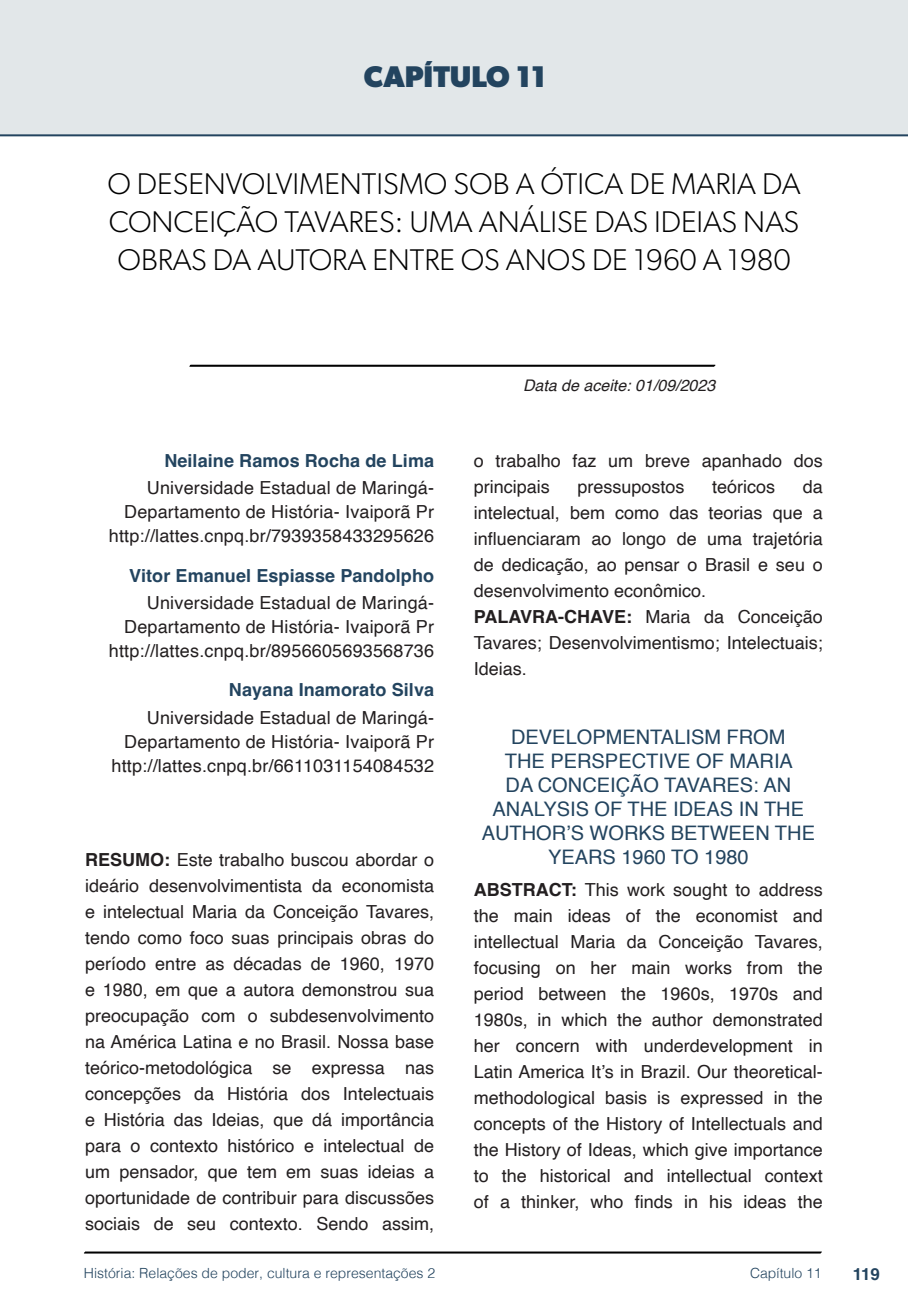
<style>
.page{position:relative;width:908px;height:1304px;background:#fff}
.page>*{position:absolute;margin:0;border:0;box-sizing:border-box;transform-origin:0 0}
.nome_artigos{font:300 30px/38px "Gibson";color:#000;text-align:justify}
.capítulos{font:700 30px "Gibson";color:#23445f}
.título_Inglês{font:20px/24px "Helvetica";color:#23445f;text-align:center}
.Resumos_e_PC_TXT{font:18px/26px "Helvetica";color:#231f20;text-align:justify}
.info_autores{font:18px/24px "Helvetica";letter-spacing:.01em;color:#231f20;text-align:right}
.nome_autores{font:700 18px "Helvetica";letter-spacing:.005em;color:#23445f}
.t1{font:700 16.8px "Helvetica";color:#23445f}
.t2{font:italic 16px "Helvetica";color:#231f20}
.t3{font:300 14px "Helvetica";color:#23445f}
.s1{font-weight:700}
</style>
<div class="page">
<svg style="left:84px;top:1251px;width:737px;height:3px;background:#515151"></svg>
<div style="left:0;top:0;width:907px;height:136px;background:#e2e7e9"></div>
<svg style="left:189px;top:364px;width:526px;height:3px;background:#4f4f4f"></svg>
<div style="left:44px;top:72px;width:68px;height:61px;background:#e2e7e9"></div>
<p class="capítulos" style="left:364px;top:58px;width:183px">CAPÍTULO 11</p>
<p class="nome_artigos" style="left:107px;top:164px;width:694px">O DESENVOLVIMENTISMO SOB A ÓTICA DE MARIA DA CONCEIÇÃO TAVARES: UMA ANÁLISE DAS IDEIAS NAS OBRAS DA AUTORA ENTRE OS ANOS DE 1960 A 1980</p>
<p class="nome_autores" style="left:164px;top:450px;width:271px">Neilaine Ramos Rocha de Lima</p>
<p class="info_autores" style="left:124px;top:477px;width:311px">Universidade Estadual de Maringá-<br>Departamento de História- Ivaiporã Pr</p>
<p class="info_autores" style="left:109px;top:525px;width:326px">http://lattes.cnpq.br/7939358433295626</p>
<p class="nome_autores" style="left:129px;top:564px;width:306px">Vitor Emanuel Espiasse Pandolpho</p>
<p class="info_autores" style="left:124px;top:591px;width:311px">Universidade Estadual de Maringá-<br>Departamento de História- Ivaiporã Pr</p>
<p class="info_autores" style="left:109px;top:639px;width:326px">http://lattes.cnpq.br/8956605693568736</p>
<p class="nome_autores" style="left:229px;top:679px;width:206px">Nayana Inamorato Silva</p>
<p class="info_autores" style="left:124px;top:706px;width:311px">Universidade Estadual de Maringá-<br>Departamento de História- Ivaiporã Pr</p>
<p class="info_autores" style="left:111px;top:754px;width:324px">http://lattes.cnpq.br/6611031154084532</p>
<p class="Resumos_e_PC_TXT" style="left:85px;top:847px;width:350px"><span class="s1">RESUMO:</span> Este trabalho buscou abordar o ideário desenvolvimentista da economista e intelectual Maria da Conceição Tavares, tendo como foco suas principais obras do período entre as décadas de 1960, 1970 e 1980, em que a autora demonstrou sua preocupação com o subdesenvolvimento na América Latina e no Brasil. Nossa base teórico-metodológica se expressa nas concepções da História dos Intelectuais e História das Ideias, que dá importância para o contexto histórico e intelectual de um pensador, que tem em suas ideias a oportunidade de contribuir para discussões sociais de seu contexto. Sendo assim,</p>
<p class="t2" style="left:523px;top:373px;width:194px">Data de aceite: 01/09/2023</p>
<p class="Resumos_e_PC_TXT" style="left:473px;top:448px;width:350px">o trabalho faz um breve apanhado dos principais</p>
<p class="Resumos_e_PC_TXT" style="left:577px;top:474px;width:109px">pressupostos</p>
<p class="Resumos_e_PC_TXT" style="left:711px;top:474px;width:65px">teóricos</p>
<p class="Resumos_e_PC_TXT" style="left:473px;top:474px;width:350px;text-indent:329px">da intelectual, bem como das teorias que a influenciaram ao longo de uma trajetória de dedicação, ao pensar o Brasil e seu o desenvolvimento econômico.</p>
<p class="Resumos_e_PC_TXT" style="left:473px;top:604px;width:350px"><span class="s1">PALAVRA-CHAVE:</span> Maria da Conceição Tavares; Desenvolvimentismo; Intelectuais; Ideias.</p>
<p class="título_Inglês" style="left:481px;top:726px;width:334px">DEVELOPMENTALISM FROM<br>THE PERSPECTIVE OF MARIA<br>DA CONCEIÇÃO TAVARES: AN<br>ANALYSIS OF THE IDEAS IN THE<br>AUTHOR’S WORKS BETWEEN THE<br>YEARS 1960 TO 1980</p>
<p class="Resumos_e_PC_TXT" style="left:473px;top:877px;width:350px"><span class="s1">ABSTRACT:</span> This work sought to address the main ideas of the economist and intellectual Maria da Conceição Tavares, focusing on her main works from the period between the 1960s, 1970s and 1980s, in which the author demonstrated her concern with underdevelopment in Latin America It’s in Brazil. Our theoretical&shy;methodological basis is expressed in the concepts of the History of Intellectuals and the History of Ideas, which give importance to the historical and intellectual context of a thinker, who finds in his ideas the</p>
<p class="t3" style="left:84px;top:1261px;width:352px">História: Relações de poder, cultura e representações 2</p>
<p class="t3" style="left:749px;top:1261px;width:73px">Capítulo 11</p>
<p class="t1" style="left:852px;top:1264px;width:29px">119</p>
</div>
